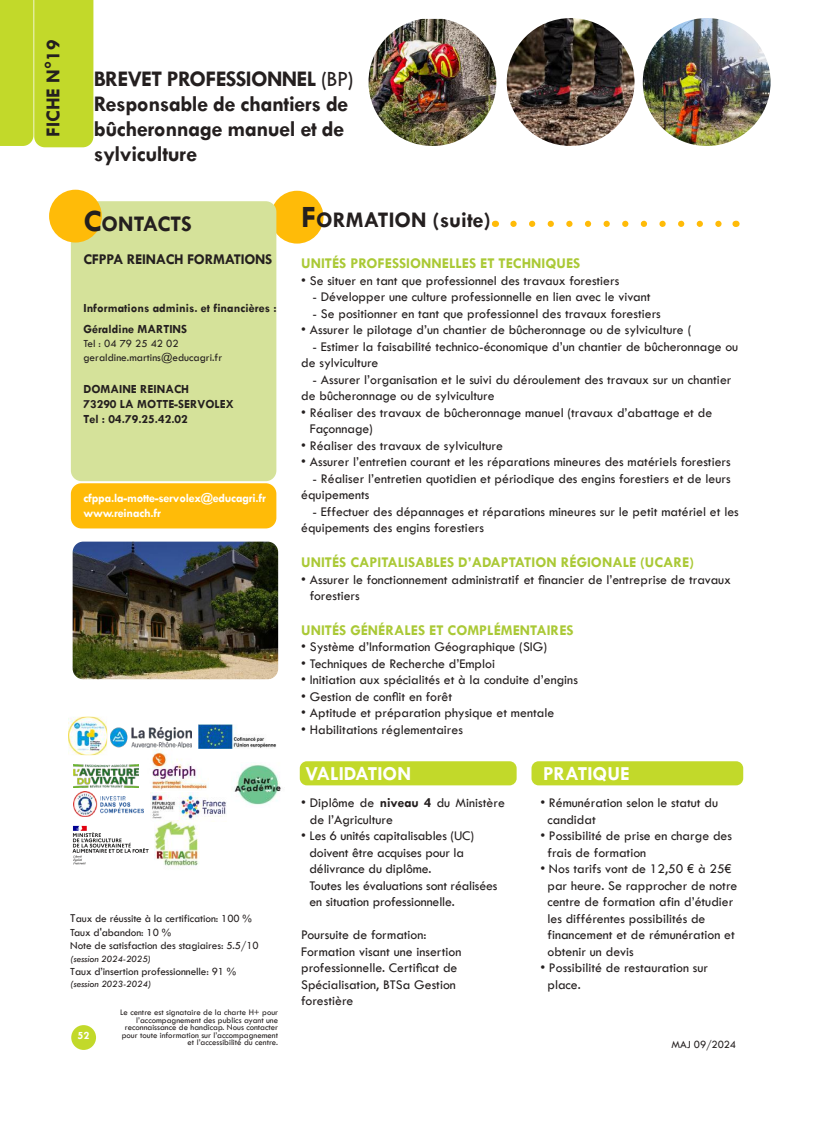
<style>
.page{position:relative;width:815px;height:1124px;background:#fff}
.page>*{position:absolute;margin:0;border:0;box-sizing:border-box;transform-origin:0 0}
.t1{font:700 22.5px/25px "Tw Cen";letter-spacing:-.02em;color:#241f1f}
.t2{font:700 22.5px "Tw Cen";color:#241f1f}
.t3{font:700 20px "Tw Cen";color:#fff}
.t4{font:700 20px "Tw Cen";color:#241f1f}
.t5{font:700 15px "Tw Cen";color:#aac936}
.t6{font:700 15px "Tw Cen";letter-spacing:-.02em;color:#241f1f}
.t7{font:13.75px/16.5px "Tw Cen";color:#241f1f}
.t8{font:700 12.5px/15px "Tw Cen";color:#241f1f}
.t9{font:700 12.5px/15px "Tw Cen";letter-spacing:-.02em;color:#fff}
.t10{font:11.25px/13.4px "Tw Cen";letter-spacing:-.01em;color:#241f1f}
.t11{font:700 11.25px "Tw Cen";color:#fff}
.t12{font:italic 10px "Tw Cen";letter-spacing:-.01em;color:#241f1f}
.t13{font:8.75px/7.5px "Tw Cen";color:#241f1f;text-align:right}
.s1{font-weight:400}
.s2{font-size:31.25px}
.s3{font-size:12.5px}
.s4{font-weight:700}
</style>
<div class="page">
<div style="left:300px;top:761px;width:217px;height:24px;background:#c2d92a;border-radius:7px"></div>
<div style="left:271px;top:191px;width:53px;height:52px;background:#ffbb08;border-radius:50%"></div>
<svg style="left:513px;top:221px;width:209px;height:6px"></svg>
<img style="left:369px;top:19px;width:127px;height:127px">
<img style="left:643px;top:18px;width:128px;height:128px;border-radius:64px">
<img style="left:507px;top:18px;width:128px;height:128px;border-radius:64px">
<div style="left:531px;top:761px;width:212px;height:24px;background:#c2d92a;border-radius:7px"></div>
<div style="left:71px;top:201px;width:205px;height:280px;background:#d5e29a;border-radius:11px"></div>
<div style="left:71px;top:483px;width:205px;height:45px;background:#ffbb08;border-radius:11px"></div>
<div style="left:49px;top:190px;width:53px;height:52px;background:#ffbb08;border-radius:50%"></div>
<div style="left:71px;top:1024px;width:25px;height:25px;background:#c2d92a;border-radius:50%"></div>
<div style="left:0;top:0;width:93px;height:147px;background:#c2d92a"></div>
<img style="left:73px;top:541px;width:205px;height:138px">
<img style="left:152px;top:749px;width:55px;height:41px">
<img style="left:68px;top:716px;width:39px;height:39px">
<img style="left:111px;top:727px;width:80px;height:20px">
<img style="left:73px;top:764px;width:66px;height:23px">
<img style="left:151px;top:792px;width:76px;height:28px">
<img style="left:74px;top:791px;width:70px;height:25px">
<img style="left:199px;top:724px;width:77px;height:24px">
<img style="left:154px;top:820px;width:46px;height:46px">
<img style="left:234px;top:764px;width:47px;height:41px">
<img style="left:72px;top:825px;width:77px;height:40px">
<h2 class="t4" style="left:41px;top:137px;width:99px;rotate:-90deg">FICHE N°19</h2>
<h1 class="t1" style="left:94px;top:66px;width:261px">BREVET PROFESSIONNEL <span class="s1">(BP)<br></span>Responsable de chantiers de bûcheronnage manuel et de sylviculture</h1>
<h1 class="t2" style="left:83px;top:210px;width:110px"><span class="s2">C</span>ONTACTS</h1>
<p class="t6" style="left:83px;top:250px;width:190px">CFPPA REINACH FORMATIONS</p>
<p class="t8" style="left:83px;top:297px;width:195px;line-height:20.9px">Informations adminis. et financières :<br>Géraldine MARTINS</p>
<p class="t10" style="left:83px;top:337px;width:140px">Tel : 04 79 25 42 02 geraldine.martins@educagri.fr</p>
<p class="t8" style="left:83px;top:381px;width:152px">DOMAINE REINACH<br>73290 LA MOTTE-SERVOLEX<br>Tel : 04.79.25.42.02</p>
<p class="t9" style="left:83px;top:489px;width:184px">cfppa.la-motte-servolex@educagri.fr www.reinach.fr</p>
<p class="t10" style="left:70px;top:911px;width:190px"><span class="s3">T</span>aux de réussite à la certification: 100 %<br>Taux d'abandon: 10 %<br>Note de satisfaction des stagiaires: 5.5/10</p>
<p class="t12" style="left:70px;top:952px;width:82px">(session 2024-2025)</p>
<p class="t10" style="left:70px;top:964px;width:168px">Taux d’insertion professionnelle: 91 %</p>
<p class="t12" style="left:70px;top:977px;width:83px">(session 2023-2024)</p>
<p class="t13" style="left:120px;top:1008px;width:159px">Le centre est signataire de la charte H+ pour l’accompagnement des publics ayant une reconnaissance de handicap. Nous contacter pour toute information sur l’accompagnement et l’accessibilité du centre.</p>
<p class="t11" style="left:78px;top:1028px;width:13px">52</p>
<h1 class="t2" style="left:301px;top:207px;width:191px"><span class="s2">F</span>ORMATION (suite)</h1>
<p class="t5" style="left:301px;top:254px;width:281px">UNITÉS PROFESSIONNELLES ET TECHNIQUES</p>
<p class="t7" style="left:301px;top:272px;width:320px">• Se situer en tant que professionnel des travaux forestiers</p>
<p class="t7" style="left:313px;top:288px;width:339px">- Développer une culture professionnelle en lien avec le vivant</p>
<p class="t7" style="left:313px;top:305px;width:350px">- Se positionner en tant que professionnel des travaux forestiers</p>
<p class="t7" style="left:301px;top:321px;width:392px">• Assurer le pilotage d’un chantier de bûcheronnage ou de sylviculture (</p>
<p class="t7" style="left:301px;top:338px;width:439px;text-indent:11px">- Estimer la faisabilité technico-économique d’un chantier de bûcheronnage ou de sylviculture</p>
<p class="t7" style="left:301px;top:371px;width:432px;text-indent:11px">- Assurer l’organisation et le suivi du déroulement des travaux sur un chantier de bûcheronnage ou de sylviculture</p>
<p class="t7" style="left:310px;top:404px;width:404px;text-indent:-9px">• Réaliser des travaux de bûcheronnage manuel (travaux d’abattage et de<br>Façonnage)</p>
<p class="t7" style="left:301px;top:437px;width:203px">• Réaliser des travaux de sylviculture</p>
<p class="t7" style="left:301px;top:453px;width:431px">• Assurer l’entretien courant et les réparations mineures des matériels forestiers</p>
<p class="t7" style="left:301px;top:470px;width:431px;text-indent:11px">- Réaliser l’entretien quotidien et périodique des engins forestiers et de leurs équipements</p>
<p class="t7" style="left:301px;top:503px;width:439px;text-indent:11px">- Effectuer des dépannages et réparations mineures sur le petit matériel et les équipements des engins forestiers</p>
<p class="t5" style="left:301px;top:553px;width:394px">UNITÉS CAPITALISABLES D’ADAPTATION RÉGIONALE (UCARE)</p>
<p class="t7" style="left:310px;top:570px;width:423px;text-indent:-9px">• Assurer le fonctionnement administratif et financier de l’entreprise de travaux forestiers</p>
<p class="t5" style="left:301px;top:620px;width:274px">UNITÉS GÉNÉRALES ET COMPLÉMENTAIRES</p>
<p class="t7" style="left:301px;top:638px;width:248px">• Système d’Information Géographique (SIG)</p>
<p class="t7" style="left:301px;top:654px;width:195px">• Techniques de Recherche d’Emploi</p>
<p class="t7" style="left:301px;top:671px;width:278px">• Initiation aux spécialités et à la conduite d’engins</p>
<p class="t7" style="left:301px;top:687px;width:152px">• Gestion de conflit en forêt</p>
<p class="t7" style="left:301px;top:704px;width:255px">• Aptitude et préparation physique et mentale</p>
<p class="t7" style="left:301px;top:720px;width:163px">• Habilitations réglementaires</p>
<h2 class="t3" style="left:305px;top:762px;width:107px">VALIDATION</h2>
<h2 class="t3" style="left:543px;top:762px;width:88px">PRATIQUE</h2>
<p class="t7" style="left:310px;top:794px;width:197px;text-indent:-9px">• Diplôme de <span class="s4">niveau 4</span> du Ministère de l’Agriculture</p>
<p class="t7" style="left:310px;top:827px;width:189px;text-indent:-8px">• Les 6 unités capitalisables (UC) doivent être acquises pour la délivrance du diplôme.<br>Toutes les évaluations sont réalisées en situation professionnelle.</p>
<p class="t7" style="left:301px;top:926px;width:162px">Poursuite de formation:<br>Formation visant une insertion professionnelle. Certificat de<br>Spécialisation, BTSa Gestion forestière</p>
<p class="t7" style="left:547px;top:794px;width:172px;text-indent:-7px">• Rémunération selon le statut du candidat</p>
<p class="t7" style="left:547px;top:827px;width:186px;text-indent:-7px">• Possibilité de prise en charge des frais de formation</p>
<p class="t7" style="left:547px;top:860px;width:191px;text-indent:-7px">• Nos tarifs vont de 12,50 € à 25€ par heure. Se rapprocher de notre centre de formation afin d’étudier les différentes possibilités de financement et de rémunération et obtenir un devis</p>
<p class="t7" style="left:547px;top:959px;width:162px;text-indent:-7px">• Possibilité de restauration sur place.</p>
<p class="t10" style="left:671px;top:1037px;width:66px">MAJ 09/2024</p>
</div>
